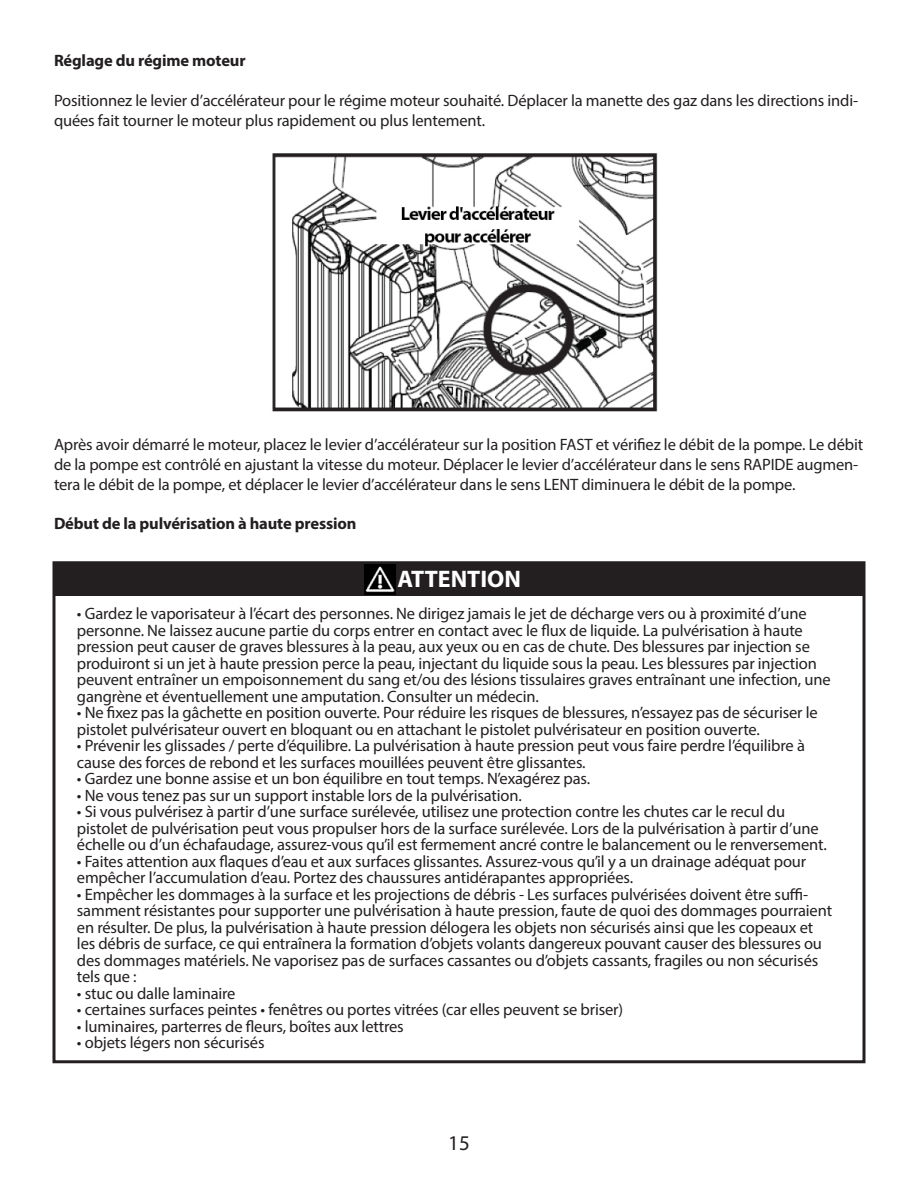
<style>
.page{position:relative;width:918px;height:1188px;background:#fff}
.page>*{position:absolute;margin:0;border:0;box-sizing:border-box;transform-origin:0 0}
.t1{font:700 24px "Myriad Pro";color:#fff}
.t2{font:21px "Myriad Pro";color:#231f20}
.t3{font:16.5px/16.5px "Myriad Pro";letter-spacing:-.01em;color:#231f20}
.t4{font:700 16.5px "Myriad Pro";letter-spacing:-.01em;color:#231f20}
</style>
<div class="page">
<img style="left:272px;top:153px;width:386px;height:259px">
<div style="left:52px;top:561px;width:814px;height:502px;border:3px solid #231f20"></div>
<div style="left:54px;top:563px;width:810px;height:32px;background:#231f20"></div>
<img style="left:365px;top:564px;width:30px;height:30px">
<p class="t4" style="left:54px;top:50px;width:193px">Réglage du régime moteur</p>
<p class="t3" style="left:54px;top:90px;width:806px;line-height:19.8px">Positionnez le levier d’accélérateur pour le régime moteur souhaité. Déplacer la manette des gaz dans les directions indi&shy;quées fait tourner le moteur plus rapidement ou plus lentement.</p>
<p class="t3" style="left:54px;top:434px;width:811px;line-height:19.8px">Après avoir démarré le moteur, placez le levier d’accélérateur sur la position FAST et vérifiez le débit de la pompe. Le débit de la pompe est contrôlé en ajustant la vitesse du moteur. Déplacer le levier d’accélérateur dans le sens RAPIDE augmen&shy;tera le débit de la pompe, et déplacer le levier d’accélérateur dans le sens LENT diminuera le débit de la pompe.</p>
<p class="t4" style="left:54px;top:513px;width:304px">Début de la pulvérisation à haute pression</p>
<p class="t1" style="left:397px;top:563px;width:125px">ATTENTION</p>
<p class="t3" style="left:77px;top:605px;width:755px">• Gardez le vaporisateur à l’écart des personnes. Ne dirigez jamais le jet de décharge vers ou à proximité d’une personne. Ne laissez aucune partie du corps entrer en contact avec le flux de liquide. La pulvérisation à haute pression peut causer de graves blessures à la peau, aux yeux ou en cas de chute. Des blessures par injection se produiront si un jet à haute pression perce la peau, injectant du liquide sous la peau. Les blessures par injection peuvent entraîner un empoisonnement du sang et/ou des lésions tissulaires graves entraînant une infection, une gangrène et éventuellement une amputation. Consulter un médecin.</p>
<p class="t3" style="left:77px;top:704px;width:742px">• Ne fixez pas la gâchette en position ouverte. Pour réduire les risques de blessures, n’essayez pas de sécuriser le pistolet pulvérisateur ouvert en bloquant ou en attachant le pistolet pulvérisateur en position ouverte.</p>
<p class="t3" style="left:77px;top:737px;width:730px">• Prévenir les glissades / perte d’équilibre. La pulvérisation à haute pression peut vous faire perdre l’équilibre à cause des forces de rebond et les surfaces mouillées peuvent être glissantes.</p>
<p class="t3" style="left:77px;top:770px;width:515px">• Gardez une bonne assise et un bon équilibre en tout temps. N’exagérez pas.</p>
<p class="t3" style="left:77px;top:787px;width:446px">• Ne vous tenez pas sur un support instable lors de la pulvérisation.</p>
<p class="t3" style="left:77px;top:803px;width:751px">• Si vous pulvérisez à partir d’une surface surélevée, utilisez une protection contre les chutes car le recul du pistolet de pulvérisation peut vous propulser hors de la surface surélevée. Lors de la pulvérisation à partir d’une échelle ou d’un échafaudage, assurez-vous qu’il est fermement ancré contre le balancement ou le renversement.</p>
<p class="t3" style="left:77px;top:853px;width:731px">• Faites attention aux flaques d’eau et aux surfaces glissantes. Assurez-vous qu’il y a un drainage adéquat pour empêcher l’accumulation d’eau. Portez des chaussures antidérapantes appropriées.</p>
<p class="t3" style="left:77px;top:886px;width:757px">• Empêcher les dommages à la surface et les projections de débris - Les surfaces pulvérisées doivent être suffi&shy;samment résistantes pour supporter une pulvérisation à haute pression, faute de quoi des dommages pourraient en résulter. De plus, la pulvérisation à haute pression délogera les objets non sécurisés ainsi que les copeaux et les débris de surface, ce qui entraînera la formation d’objets volants dangereux pouvant causer des blessures ou des dommages matériels. Ne vaporisez pas de surfaces cassantes ou d’objets cassants, fragiles ou non sécurisés tels que :</p>
<p class="t3" style="left:77px;top:985px;width:160px">• stuc ou dalle laminaire</p>
<p class="t3" style="left:77px;top:1001px;width:548px">• certaines surfaces peintes • fenêtres ou portes vitrées (car elles peuvent se briser)</p>
<p class="t3" style="left:77px;top:1018px;width:328px">• luminaires, parterres de fleurs, boîtes aux lettres</p>
<p class="t3" style="left:77px;top:1034px;width:189px">• objets légers non sécurisés</p>
<p class="t2" style="left:448px;top:1130px;width:23px">15</p>
</div>
